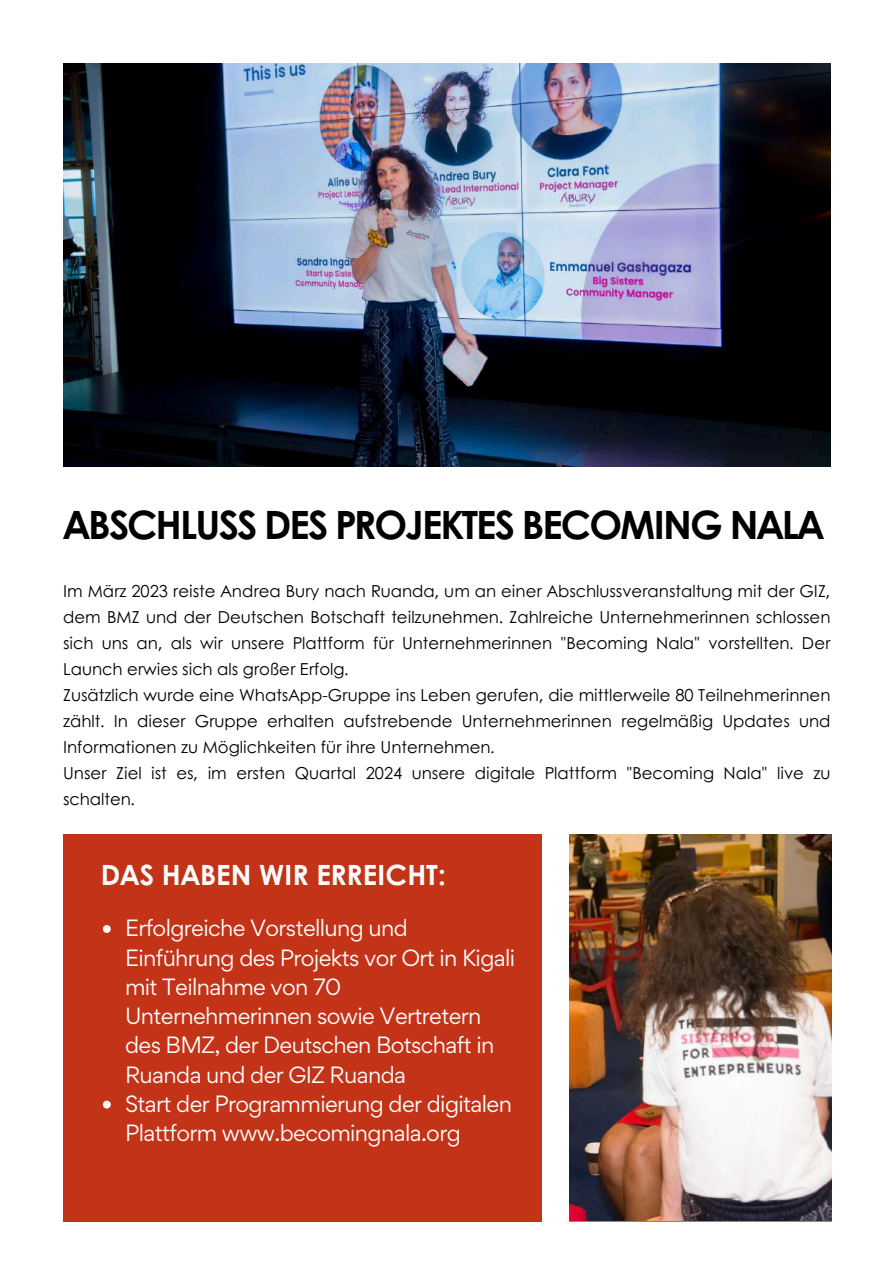
<style>
.page{position:relative;width:894px;height:1264px;background:#fff}
.page>*{position:absolute;margin:0;border:0;box-sizing:border-box;transform-origin:0 0}
.t1{font:700 39px "Century Gothic";letter-spacing:-.05em;color:#000}
.t2{font:700 27.9px "Century Gothic";color:#fffdfd}
.t3{font:21px/29.2px "Gordita";letter-spacing:-.03em;color:#fffdfd}
.t4{font:16.5px/25.8px "Century Gothic";color:#000}
</style>
<div class="page">
<img style="left:63px;top:63px;width:767px;height:403px">
<div style="left:63px;top:833px;width:478px;height:388px;background:#c23317"></div>
<img style="left:569px;top:834px;width:262px;height:386px">
<svg style="left:103px;top:925px;width:8px;height:7px"></svg>
<svg style="left:103px;top:1100px;width:8px;height:8px"></svg>
<h1 class="t1" style="left:63px;top:495px;width:762px">ABSCHLUSS DES PROJEKTES BECOMING NALA</h1>
<p class="t4" style="left:63px;top:578px;width:768px">Im März 2023 reiste Andrea Bury nach Ruanda, um an einer Abschlussveranstaltung mit der GIZ, dem BMZ und der Deutschen Botschaft teilzunehmen. Zahlreiche Unternehmerinnen schlossen sich uns an, als wir unsere Plattform für Unternehmerinnen "Becoming Nala" vorstellten. Der Launch erwies sich als großer Erfolg.<br>Zusätzlich wurde eine WhatsApp-Gruppe ins Leben gerufen, die mittlerweile 80 Teilnehmerinnen zählt. In dieser Gruppe erhalten aufstrebende Unternehmerinnen regelmäßig Updates und Informationen zu Möglichkeiten für ihre Unternehmen.<br>Unser Ziel ist es, im ersten Quartal 2024 unsere digitale Plattform "Becoming Nala" live zu schalten.</p>
<h2 class="t2" style="left:101px;top:854px;width:346px">DAS HABEN WIR ERREICHT:</h2>
<p class="t3" style="left:125px;top:913px;width:391px">Erfolgreiche Vorstellung und<br>Einführung des Projekts vor Ort in Kigali mit Teilnahme von 70<br>Unternehmerinnen sowie Vertretern des BMZ, der Deutschen Botschaft in<br>Ruanda und der GIZ Ruanda<br>Start der Programmierung der digitalen<br>Plattform www.becomingnala.org</p>
</div>
